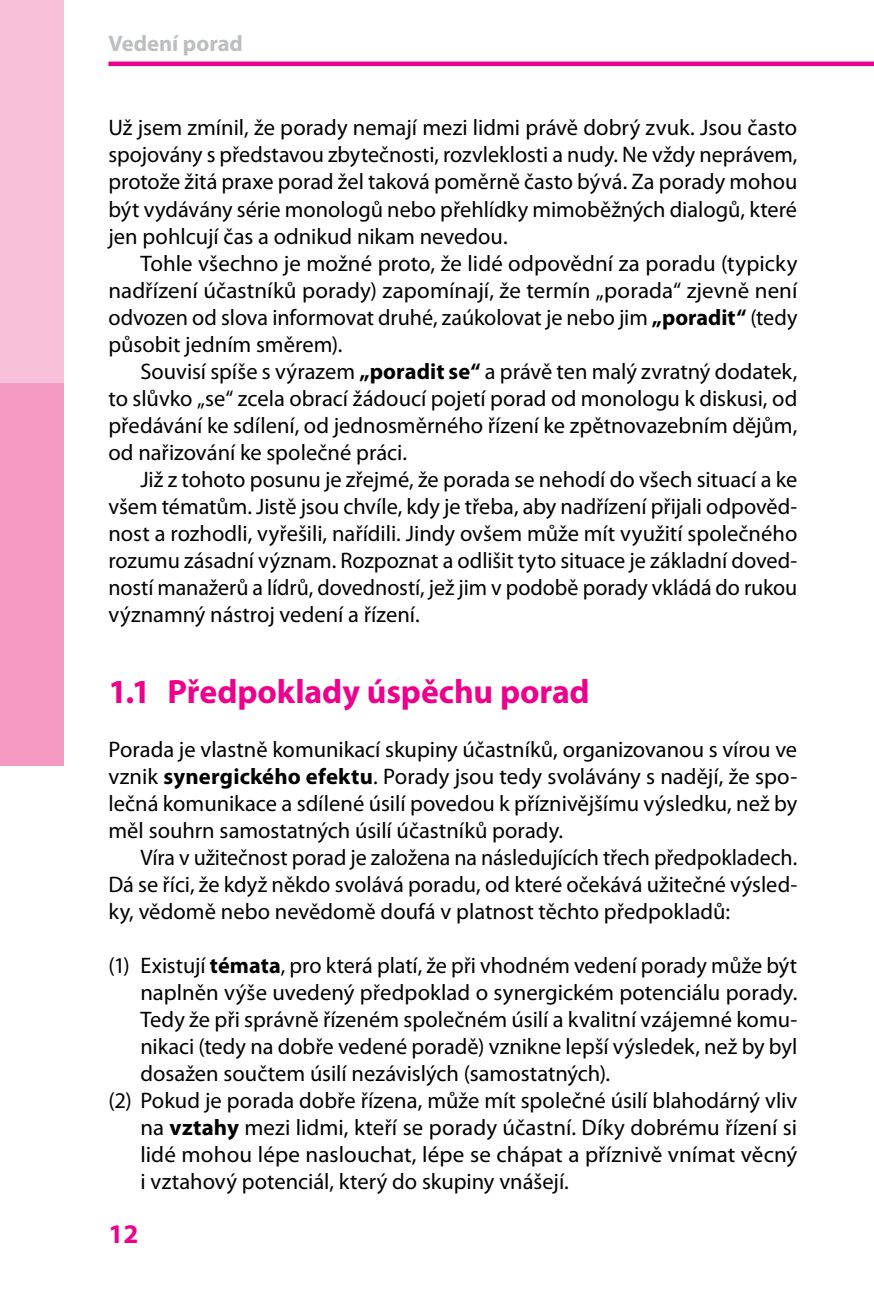
<style>
.page{position:relative;width:874px;height:1308px;background:#fff}
.page>*{position:absolute;margin:0;border:0;box-sizing:border-box;transform-origin:0 0}
.t1{font:700 33.75px "Myriad Pro";letter-spacing:-.005em;color:#ec008c}
.t2{font:700 27px "Myriad Pro";color:#ec008c}
.t3{font:22.5px/27px "Myriad Pro";color:#000;text-align:justify}
.t4{font:700 22.5px "Myriad Pro";color:#bcbec0}
.s1{font-weight:700}
</style>
<div class="page">
<div style="left:0;top:0;width:64px;height:383px;background:#f8c1d9"></div>
<div style="left:0;top:383px;width:64px;height:382px;background:#f49ac2"></div>
<hr style="left:108px;top:62px;width:766px;height:4px;background:#ec008c">
<p class="t4" style="left:108px;top:29px;width:136px">Vedení porad</p>
<p class="t3" style="left:108px;top:114px;width:690px">Už jsem zmínil, že porady nemají mezi lidmi právě dobrý zvuk. Jsou často spojovány s představou zbytečnosti, rozvleklosti a nudy. Ne vždy neprávem, protože žitá praxe porad žel taková poměrně často bývá. Za porady mohou být vydávány série monologů nebo přehlídky mimoběžných dialogů, které jen pohlcují čas a odnikud nikam nevedou.</p>
<p class="t3" style="left:108px;top:249px;width:690px;text-indent:32px">Tohle všechno je možné proto, že lidé odpovědní za poradu (typicky nadřízení účastníků porady) zapomínají, že termín „porada“ zjevně není odvozen od slova informovat druhé, zaúkolovat je nebo jim <span class="s1">„poradit“</span> (tedy působit jedním směrem).</p>
<p class="t3" style="left:108px;top:357px;width:690px;text-indent:32px">Souvisí spíše s výrazem <span class="s1">„poradit se“</span> a právě ten malý zvratný dodatek, to slůvko „se“ zcela obrací žádoucí pojetí porad od monologu k diskusi, od předávání ke sdílení, od jednosměrného řízení ke zpětnovazebním dějům, od nařizování ke společné práci.</p>
<p class="t3" style="left:108px;top:465px;width:690px;text-indent:32px">Již z tohoto posunu je zřejmé, že porada se nehodí do všech situací a ke všem tématům. Jistě jsou chvíle, kdy je třeba, aby nadřízení přijali odpověd&shy;nost a rozhodli, vyřešili, nařídili. Jindy ovšem může mít využití společného rozumu zásadní význam. Rozpoznat a odlišit tyto situace je základní doved&shy;ností manažerů a lídrů, dovedností, jež jim v podobě porady vkládá do rukou významný nástroj vedení a řízení.</p>
<h1 class="t1" style="left:108px;top:669px;width:483px">1.1 Předpoklady úspěchu porad</h1>
<p class="t3" style="left:108px;top:735px;width:690px">Porada je vlastně komunikací skupiny účastníků, organizovanou s vírou ve vznik <span class="s1">synergického efektu</span>. Porady jsou tedy svolávány s nadějí, že spo&shy;lečná komunikace a sdílené úsilí povedou k příznivějšímu výsledku, než by měl souhrn samostatných úsilí účastníků porady.</p>
<p class="t3" style="left:108px;top:843px;width:690px;text-indent:32px">Víra v užitečnost porad je založena na následujících třech předpokladech.<br>Dá se říci, že když někdo svolává poradu, od které očekává užitečné výsled&shy;ky, vědomě nebo nevědomě doufá v platnost těchto předpokladů:</p>
<p class="t3" style="left:108px;top:951px;width:690px">(1) Existují <span class="s1">témata</span>, pro která platí, že při vhodném vedení porady může být</p>
<p class="t3" style="left:140px;top:978px;width:658px">naplněn výše uvedený předpoklad o synergickém potenciálu porady.</p>
<p class="t3" style="left:140px;top:1005px;width:658px">Tedy že při správně řízeném společném úsilí a kvalitní vzájemné komu-</p>
<p class="t3" style="left:140px;top:1032px;width:658px">nikaci (tedy na dobře vedené poradě) vznikne lepší výsledek, než by byl</p>
<p class="t3" style="left:140px;top:1059px;width:471px">dosažen součtem úsilí nezávislých (samostatných).</p>
<p class="t3" style="left:108px;top:1086px;width:690px">(2) Pokud je porada dobře řízena, může mít společné úsilí blahodárný vliv</p>
<p class="t3" style="left:140px;top:1113px;width:658px">na <span class="s1">vztahy</span> mezi lidmi, kteří se porady účastní. Díky dobrému řízení si</p>
<p class="t3" style="left:140px;top:1140px;width:658px">lidé mohou lépe naslouchat, lépe se chápat a příznivě vnímat věcný</p>
<p class="t3" style="left:140px;top:1167px;width:430px">i vztahový potenciál, který do skupiny vnášejí.</p>
<p class="t2" style="left:108px;top:1216px;width:31px">12</p>
</div>
